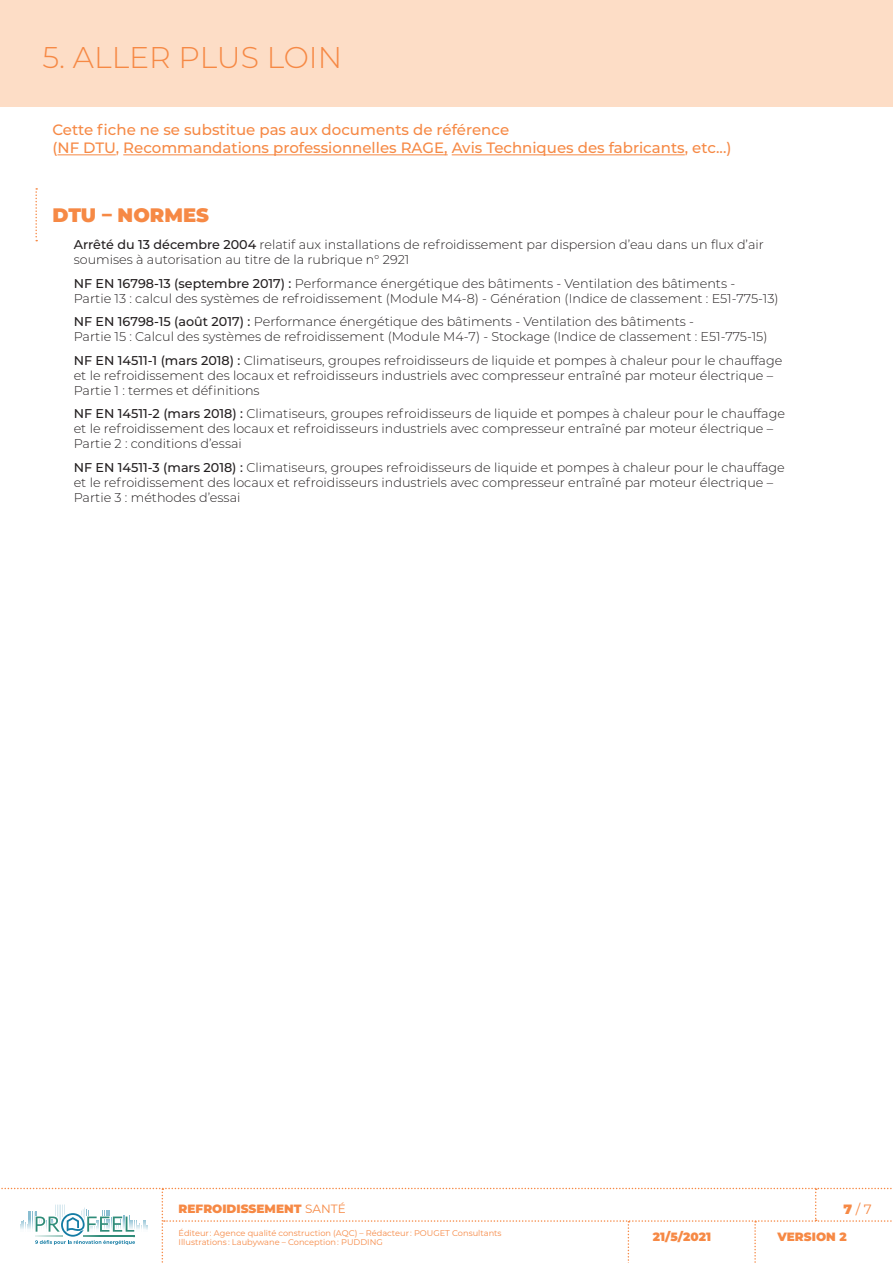
<style>
.page{position:relative;width:893px;height:1263px;background:#fff}
.page>*{position:absolute;margin:0;border:0;box-sizing:border-box;transform-origin:0 0}
.t1{font:300 30px "Montserrat";color:#f68945}
.t2{font:900 19.5px "Montserrat";color:#f68945}
.t3{font:500 15px/18px "Montserrat";color:#f68945}
.t4{font:13.5px "Montserrat";color:#f68945}
.t5{font:300 12.75px/15px "Montserrat";color:#231f20}
.t6{font:900 12px "Montserrat";color:#f68945}
.t7{font:8.25px/9px "Montserrat";color:#f68945}
.s1{font-weight:500}
.s2{font-weight:400}
.s3{font-weight:900}
</style>
<div class="page">
<svg style="left:1px;top:1188px;width:891px;height:75px"></svg>
<div style="left:0;top:0;width:893px;height:106px;background:#fdddc6"></div>
<svg style="left:35px;top:188px;width:2px;height:53px"></svg>
<hr style="left:57px;top:154px;width:59px;height:1px;background:#f68945">
<hr style="left:123px;top:154px;width:325px;height:1px;background:#f68945">
<hr style="left:452px;top:154px;width:233px;height:1px;background:#f68945">
<h1 class="t1" style="left:43px;top:37px;width:301px">5. ALLER PLUS LOIN</h1>
<p class="t3" style="left:52px;top:120px;width:681px">Cette fiche ne se substitue pas aux documents de référence<br>(NF DTU, Recommandations professionnelles RAGE, Avis Techniques des fabricants, etc...)</p>
<h2 class="t2" style="left:52px;top:200px;width:158px">DTU – NORMES</h2>
<p class="t5" style="left:74px;top:237px;width:692px"><span class="s1">Arrêté du 13 décembre 2004</span> relatif aux installations de refroidissement par dispersion d’eau dans un flux d’air soumises à autorisation au titre de la rubrique n° 2921</p>
<p class="t5" style="left:74px;top:276px;width:706px"><span class="s1">NF EN 16798-13 (septembre 2017) :</span> Performance énergétique des bâtiments - Ventilation des bâtiments -<br>Partie 13 : calcul des systèmes de refroidissement (Module M4-8) - Génération (Indice de classement : E51-775-13)</p>
<p class="t5" style="left:74px;top:314px;width:695px"><span class="s1">NF EN 16798-15 (août 2017) :</span> Performance énergétique des bâtiments - Ventilation des bâtiments -<br>Partie 15 : Calcul des systèmes de refroidissement (Module M4-7) - Stockage (Indice de classement : E51-775-15)</p>
<p class="t5" style="left:74px;top:352px;width:710px"><span class="s1">NF EN 14511-1 (mars 2018) :</span> Climatiseurs, groupes refroidisseurs de liquide et pompes à chaleur pour le chauffage et le refroidissement des locaux et refroidisseurs industriels avec compresseur entraîné par moteur électrique –<br>Partie 1 : termes et définitions</p>
<p class="t5" style="left:74px;top:406px;width:713px"><span class="s1">NF EN 14511-2 (mars 2018) :</span> Climatiseurs, groupes refroidisseurs de liquide et pompes à chaleur pour le chauffage et le refroidissement des locaux et refroidisseurs industriels avec compresseur entraîné par moteur électrique –<br>Partie 2 : conditions d’essai</p>
<p class="t5" style="left:74px;top:459px;width:713px"><span class="s1">NF EN 14511-3 (mars 2018) :</span> Climatiseurs, groupes refroidisseurs de liquide et pompes à chaleur pour le chauffage et le refroidissement des locaux et refroidisseurs industriels avec compresseur entraîné par moteur électrique –<br>Partie 3 : méthodes d’essai</p>
<p class="t6" style="left:179px;top:1199px;width:169px">REFROIDISSEMENT <span class="s2">SANTÉ</span></p>
<p class="t4" style="left:843px;top:1200px;width:30px"><span class="s3">7</span> / 7</p>
<p class="t7" style="left:179px;top:1228px;width:325px">Éditeur : Agence qualité construction (AQC) – Rédacteur : POUGET Consultants<br>Illustrations : Laubywane – Conception : PUDDING</p>
<p class="t6" style="left:653px;top:1228px;width:60px">21/5/2021</p>
<p class="t6" style="left:778px;top:1228px;width:71px">VERSION 2</p>
</div>
